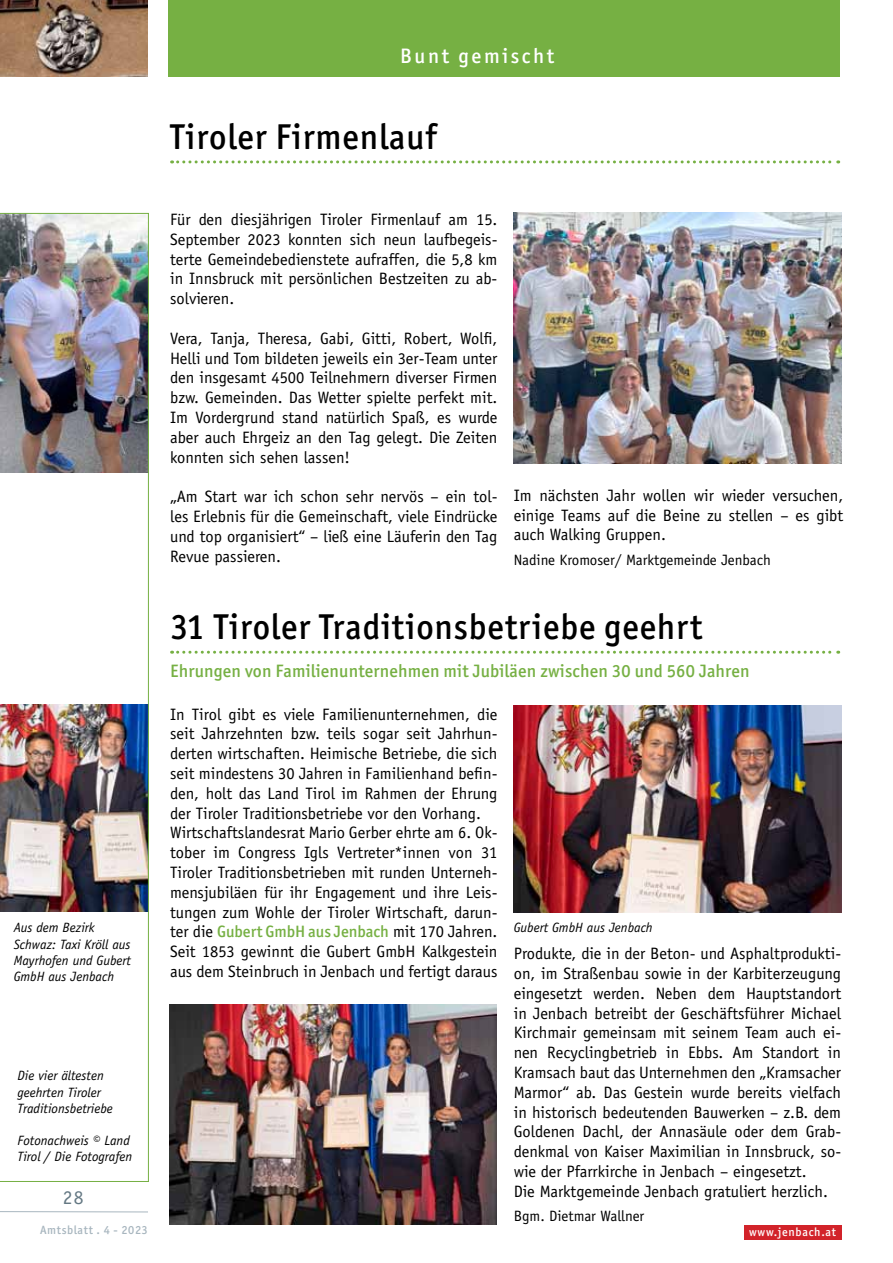
<style>
.page{position:relative;width:893px;height:1263px;background:#fff}
.page>*{position:absolute;margin:0;border:0;box-sizing:border-box;transform-origin:0 0}
.t1{font:500 36px "Officina San ITC";letter-spacing:.025em;color:#000}
.t2{font:500 21px "Officina San ITC";letter-spacing:.125em;color:#fff}
.t3{font:19.5px "Officina San ITC";color:#647883}
.t4{font:500 18px "Officina San ITC";letter-spacing:.01em;color:#76b043}
.t5{font:16.5px/19.8px "Officina Sans";color:#000;text-align:justify}
.t6{font:500 16.5px "Officina San ITC";color:#76b043}
.t7{font:15px "Officina Sans";color:#000}
.t8{font:italic 13.5px/16.2px "Officina Sans";color:#000}
.t9{font:500 12px "Officina San ITC";letter-spacing:.05em;color:#a8b6bf}
.t10{font:500 12px "Officina San ITC";letter-spacing:.06em;color:#fff}
.s1{font-family:"Officina Sans";font-weight:400;color:#000}
</style>
<div class="page">
<div style="left:744px;top:1225px;width:98px;height:14px;background:#d2232a"></div>
<img style="left:0;top:0;width:148px;height:77px">
<hr style="left:0;top:1211px;width:148px;height:1px;background:#a8b6bf">
<div style="left:169px;top:0;width:671px;height:77px;background:#76b043"></div>
<img style="left:0;top:213px;width:149px;height:969px">
<svg style="left:172px;top:160px;width:667px;height:3px"></svg>
<img style="left:514px;top:213px;width:327px;height:250px">
<svg style="left:172px;top:651px;width:667px;height:3px"></svg>
<img style="left:514px;top:706px;width:327px;height:207px">
<img style="left:169px;top:1005px;width:328px;height:220px">
<p class="t2" style="left:400px;top:43px;width:156px">Bunt gemischt</p>
<h1 class="t1" style="left:170px;top:116px;width:267px">Tiroler Firmenlauf</h1>
<p class="t5" style="left:170px;top:210px;width:329px">Für den diesjährigen Tiroler Firmenlauf am 15.<br>September 2023 konnten sich neun laufbegeis&shy;terte Gemeindebedienstete aufraffen, die 5,8 km in Innsbruck mit persönlichen Bestzeiten zu ab&shy;solvieren.</p>
<p class="t5" style="left:170px;top:328px;width:329px">Vera, Tanja, Theresa, Gabi, Gitti, Robert, Wolfi, Helli und Tom bildeten jeweils ein 3er-Team unter den insgesamt 4500 Teilnehmern diverser Firmen bzw. Gemeinden. Das Wetter spielte perfekt mit.<br>Im Vordergrund stand natürlich Spaß, es wurde aber auch Ehrgeiz an den Tag gelegt. Die Zeiten konnten sich sehen lassen!</p>
<p class="t5" style="left:170px;top:487px;width:329px">„Am Start war ich schon sehr nervös – ein tol&shy;les Erlebnis für die Gemeinschaft, viele Eindrücke und top organisiert“ – ließ eine Läuferin den Tag Revue passieren.</p>
<p class="t5" style="left:514px;top:485px;width:331px">Im nächsten Jahr wollen wir wieder versuchen, einige Teams auf die Beine zu stellen – es gibt auch Walking Gruppen.</p>
<p class="t7" style="left:514px;top:551px;width:259px">Nadine Kromoser/ Marktgemeinde Jenbach</p>
<h1 class="t1" style="left:170px;top:606px;width:534px">31 Tiroler Traditionsbetriebe geehrt</h1>
<p class="t4" style="left:170px;top:660px;width:581px">Ehrungen von Familienunternehmen mit Jubiläen zwischen 30 und 560 Jahren</p>
<p class="t5" style="left:170px;top:704px;width:329px;text-align:left">In Tirol gibt es viele Familienunternehmen, die seit Jahrzehnten bzw. teils sogar seit Jahrhun&shy;derten wirtschaften. Heimische Betriebe, die sich seit mindestens 30 Jahren in Familienhand befin&shy;den, holt das Land Tirol im Rahmen der Ehrung der Tiroler Traditionsbetriebe vor den Vorhang.<br>Wirtschaftslandesrat Mario Gerber ehrte am 6. Ok&shy;tober im Congress Igls Vertreter*innen von 31<br>Tiroler Traditionsbetrieben mit runden Unterneh&shy;mensjubiläen für ihr Engagement und ihre Leis&shy;tungen zum Wohle der Tiroler Wirtschaft, darun-</p>
<p class="t6" style="left:170px;top:922px;width:329px"><span class="s1">ter die</span> Gubert GmbH aus Jenbach <span class="s1">mit 170 Jahren.</span></p>
<p class="t5" style="left:170px;top:942px;width:329px">Seit 1853 gewinnt die Gubert GmbH Kalkgestein aus dem Steinbruch in Jenbach und fertigt daraus</p>
<p class="t8" style="left:14px;top:920px;width:82px">Aus dem Bezirk</p>
<p class="t8" style="left:514px;top:920px;width:140px">Gubert GmbH aus Jenbach</p>
<p class="t8" style="left:14px;top:936px;width:119px;text-align:justify">Schwaz: Taxi Kröll aus Mayrhofen und Gubert GmbH aus Jenbach</p>
<p class="t5" style="left:514px;top:944px;width:329px;text-align:left">Produkte, die in der Beton- und Asphaltprodukti&shy;on, im Straßenbau sowie in der Karbiterzeugung eingesetzt werden. Neben dem Hauptstandort in Jenbach betreibt der Geschäftsführer Michael Kirchmair gemeinsam mit seinem Team auch ei&shy;nen Recyclingbetrieb in Ebbs. Am Standort in Kramsach baut das Unternehmen den „Kramsacher Marmor“ ab. Das Gestein wurde bereits vielfach in historisch bedeutenden Bauwerken – z.B. dem Goldenen Dachl, der Annasäule oder dem Grab&shy;denkmal von Kaiser Maximilian in Innsbruck, so&shy;wie der Pfarrkirche in Jenbach – eingesetzt.<br>Die Marktgemeinde Jenbach gratuliert herzlich.</p>
<p class="t7" style="left:514px;top:1207px;width:132px">Bgm. Dietmar Wallner</p>
<p class="t8" style="left:18px;top:1068px;width:97px">Die vier ältesten geehrten Tiroler<br>Traditionsbetriebe</p>
<p class="t8" style="left:18px;top:1132px;width:116px">Fotonachweis © Land<br>Tirol / Die Fotografen</p>
<p class="t3" style="left:63px;top:1186px;width:22px">28</p>
<p class="t9" style="left:40px;top:1222px;width:109px">Amtsblatt . 4 - 2023</p>
<p class="t10" style="left:749px;top:1225px;width:88px">www.jenbach.at</p>
</div>
